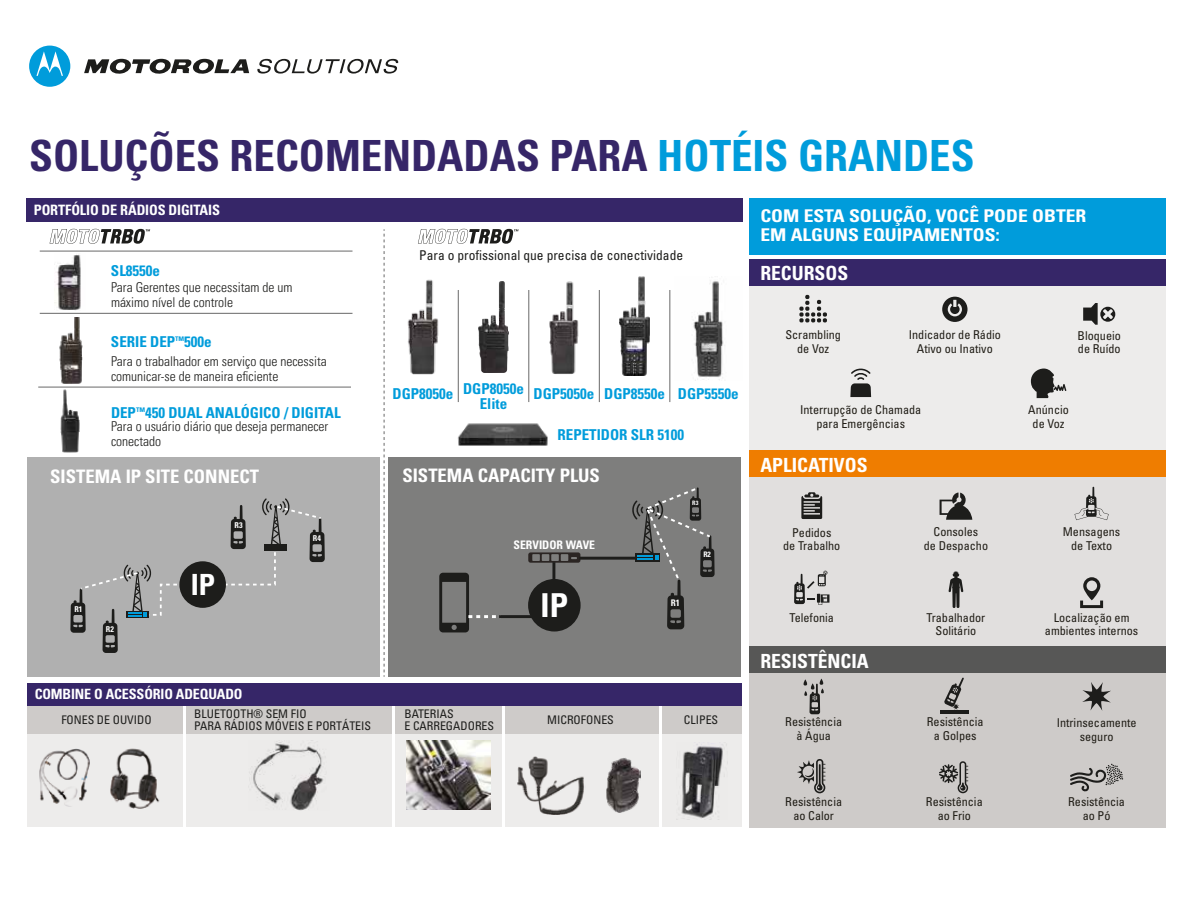
<style>
.page{position:relative;width:1188px;height:918px;background:#fff}
.page>*{position:absolute;margin:0;border:0;box-sizing:border-box;transform-origin:0 0}
.t1{font:700 condensed 42.9px "Univers";color:#362668}
.t2{font:700 condensed 33px "Univers LT Pro";color:#fff}
.t3{font:700 condensed 29.25px "Univers LT Pro";color:#fff}
.t4{font:700 condensed 19.5px "Univers LT Pro";color:#fff}
.t5{font:700 condensed 18.6px "Univers LT Pro";color:#fff}
.t6{font:700 condensed 17.55px/19.5px "Univers LT Pro";color:#fff;scale:1.11 1}
.t7{font:700 condensed 15px/15px "Univers LT Pro";color:#009cdb;text-align:center}
.t8{font:700 condensed 14.25px "Univers LT Pro";letter-spacing:-.01em;color:#fff}
.t9{font:700 condensed 14.1px "Univers LT Pro";letter-spacing:-.01em;color:#fff}
.t10{font:300 condensed 13.5px/15px "Univers LT Pro";color:#1d1d1b}
.t11{font:condensed 13.5px "Univers";color:#1d1d1b}
.t12{font:condensed 12.15px/13.6px "Univers";color:#201d16;text-align:center}
.t13{font:condensed 11.85px/11.9px "Univers";color:#1d1d1b}
.t14{font:700 condensed 11.7px "Univers LT Pro";color:#fff}
.t15{font:700 condensed 9px "Univers LT Pro";color:#fff}
.t16{font:700 condensed 8.1px "Univers LT Pro";color:#fff}
.t17{font:700 condensed 7.65px "Univers LT Pro";color:#fff}
.t18{font:700 condensed 6px "Univers LT Pro";color:#fff}
.s1{color:#009cdb}
</style>
<div class="page">
<img style="left:60px;top:389px;width:20px;height:64px">
<img style="left:59px;top:317px;width:24px;height:67px">
<img style="left:54px;top:254px;width:27px;height:56px">
<div style="left:749px;top:261px;width:416px;height:190px;background:#edeceb"></div>
<div style="left:749px;top:476px;width:416px;height:171px;background:#e1dfde"></div>
<div style="left:749px;top:646px;width:416px;height:181px;background:#cecbc9"></div>
<div style="left:749px;top:199px;width:416px;height:56px;background:#009cdb"></div>
<div style="left:749px;top:260px;width:416px;height:26px;background:#362668"></div>
<div style="left:749px;top:450px;width:416px;height:26px;background:#ef7d00"></div>
<div style="left:749px;top:647px;width:416px;height:26px;background:#575756"></div>
<div style="left:27px;top:734px;width:715px;height:93px;background:#edeceb"></div>
<div style="left:27px;top:705px;width:715px;height:29px;background:#cecbc9"></div>
<hr style="left:183px;top:705px;width:2px;height:122px;background:#fff">
<hr style="left:392px;top:705px;width:2px;height:122px;background:#fff">
<hr style="left:502px;top:705px;width:2px;height:122px;background:#fff">
<hr style="left:660px;top:705px;width:2px;height:122px;background:#fff">
<img style="left:39px;top:748px;width:51px;height:58px">
<img style="left:110px;top:748px;width:50px;height:61px">
<img style="left:249px;top:742px;width:75px;height:68px">
<img style="left:406px;top:741px;width:85px;height:69px">
<img style="left:681px;top:744px;width:47px;height:75px">
<div style="left:27px;top:683px;width:715px;height:23px;background:#362668"></div>
<img style="left:606px;top:758px;width:34px;height:54px">
<img style="left:517px;top:756px;width:67px;height:58px">
<div style="left:26px;top:199px;width:717px;height:23px;background:#362668"></div>
<svg style="left:1083px;top:303px;width:32px;height:22px"></svg>
<svg style="left:850px;top:368px;width:21px;height:29px"></svg>
<svg style="left:942px;top:297px;width:26px;height:25px"></svg>
<svg style="left:799px;top:295px;width:28px;height:27px"></svg>
<svg style="left:1031px;top:369px;width:35px;height:29px"></svg>
<svg style="left:940px;top:493px;width:32px;height:27px"></svg>
<svg style="left:794px;top:571px;width:35px;height:34px"></svg>
<svg style="left:949px;top:571px;width:14px;height:37px"></svg>
<svg style="left:1080px;top:577px;width:23px;height:31px"></svg>
<svg style="left:801px;top:492px;width:21px;height:27px"></svg>
<svg style="left:1075px;top:487px;width:34px;height:33px"></svg>
<svg style="left:803px;top:679px;width:21px;height:35px"></svg>
<svg style="left:944px;top:677px;width:20px;height:33px"></svg>
<hr style="left:940px;top:711px;width:29px;height:3px;background:#1d1d1b">
<svg style="left:939px;top:761px;width:29px;height:32px"></svg>
<svg style="left:797px;top:759px;width:29px;height:34px"></svg>
<div style="left:27px;top:457px;width:352px;height:220px;background:#b0b0b0"></div>
<div style="left:389px;top:457px;width:352px;height:220px;background:#7e7e7d"></div>
<svg style="left:70px;top:498px;width:255px;height:155px"></svg>
<div style="left:528px;top:579px;width:53px;height:53px;background:#1d1d1b;border-radius:50%"></div>
<svg style="left:528px;top:552px;width:52px;height:11px"></svg>
<svg style="left:439px;top:573px;width:57px;height:59px"></svg>
<hr style="left:499px;top:615px;width:40px;height:3px;background:#1d1d1b">
<hr style="left:552px;top:562px;width:3px;height:19px;background:#1d1d1b">
<hr style="left:579px;top:557px;width:57px;height:3px;background:#1d1d1b">
<svg style="left:631px;top:487px;width:84px;height:142px"></svg>
<img style="left:549px;top:281px;width:30px;height:93px">
<img style="left:619px;top:277px;width:31px;height:98px">
<img style="left:693px;top:280px;width:31px;height:100px">
<img style="left:407px;top:279px;width:32px;height:95px">
<hr style="left:458px;top:290px;width:1px;height:112px;background:#686868">
<hr style="left:599px;top:290px;width:1px;height:112px;background:#686868">
<hr style="left:528px;top:290px;width:1px;height:112px;background:#686868">
<hr style="left:669px;top:290px;width:1px;height:112px;background:#686868">
<hr style="left:40px;top:313px;width:312px;height:1px;background:#686868">
<hr style="left:38px;top:387px;width:313px;height:1px;background:#686868">
<svg style="left:50px;top:229px;width:100px;height:15px"></svg>
<svg style="left:418px;top:229px;width:101px;height:15px"></svg>
<hr style="left:40px;top:251px;width:312px;height:1px;background:#686868">
<svg style="left:384px;top:229px;width:1px;height:448px"></svg>
<img style="left:478px;top:281px;width:31px;height:92px">
<img style="left:457px;top:423px;width:91px;height:23px">
<svg style="left:1070px;top:764px;width:53px;height:28px"></svg>
<svg style="left:1082px;top:682px;width:29px;height:29px"></svg>
<svg style="left:84px;top:59px;width:165px;height:15px"></svg>
<svg style="left:29px;top:46px;width:41px;height:41px"></svg>
<svg style="left:257px;top:59px;width:141px;height:15px"></svg>
<h1 class="t1" style="left:29px;top:130px;width:947px">SOLUÇÕES RECOMENDADAS PARA <span class="s1">HOTÉIS GRANDES</span></h1>
<p class="t8" style="left:34px;top:202px;width:188px">PORTFÓLIO DE RÁDIOS DIGITAIS</p>
<h3 class="t6" style="left:760px;top:206px;width:295px">COM ESTA SOLUÇÃO, VOCÊ PODE OBTER<br>EM ALGUNS EQUIPAMENTOS:</h3>
<p class="t11" style="left:419px;top:247px;width:265px">Para o profissional que precisa de conectividade</p>
<p class="t7" style="left:111px;top:263px;width:51px">SL8550e</p>
<h3 class="t4" style="left:760px;top:261px;width:89px">RECURSOS</h3>
<p class="t10" style="left:111px;top:279px;width:183px">Para Gerentes que necessitam de um máximo nível de controle</p>
<p class="t7" style="left:111px;top:334px;width:102px">SERIE DEP<sup>™</sup>500e</p>
<p class="t12" style="left:785px;top:328px;width:57px">Scrambling de Voz</p>
<p class="t12" style="left:909px;top:328px;width:94px">Indicador de Rádio<br>Ativo ou Inativo</p>
<p class="t10" style="left:111px;top:353px;width:217px">Para o trabalhador em serviço que necessita comunicar-se de maneira eficiente</p>
<p class="t7" style="left:111px;top:405px;width:231px">DEP<sup>™</sup>450 DUAL ANALÓGICO / DIGITAL</p>
<p class="t10" style="left:111px;top:418px;width:219px">Para o usuário diário que deseja permanecer conectado</p>
<p class="t7" style="left:463px;top:381px;width:62px">DGP8050e<br>Elite</p>
<p class="t7" style="left:393px;top:386px;width:62px">DGP8050e</p>
<p class="t7" style="left:534px;top:386px;width:207px">DGP5050e DGP8550e DGP5550e</p>
<p class="t7" style="left:558px;top:427px;width:128px">REPETIDOR SLR 5100</p>
<h3 class="t5" style="left:50px;top:465px;width:210px">SISTEMA IP SITE CONNECT</h3>
<h3 class="t5" style="left:402px;top:464px;width:199px">SISTEMA CAPACITY PLUS</h3>
<p class="t18" style="left:692px;top:499px;width:8px">R3</p>
<p class="t12" style="left:800px;top:403px;width:123px">Interrupção de Chamada para Emergências</p>
<h3 class="t4" style="left:760px;top:453px;width:109px">APLICATIVOS</h3>
<p class="t12" style="left:1078px;top:328px;width:45px;text-align:left">Bloqueio de Ruído</p>
<p class="t12" style="left:1028px;top:403px;width:42px">Anúncio de Voz</p>
<p class="t16" style="left:74px;top:604px;width:10px">R1</p>
<p class="t16" style="left:106px;top:624px;width:10px">R2</p>
<h3 class="t3" style="left:191px;top:567px;width:26px">IP</h3>
<p class="t16" style="left:235px;top:520px;width:10px">R3</p>
<p class="t9" style="left:35px;top:686px;width:209px">COMBINE O ACESSÓRIO ADEQUADO</p>
<p class="t16" style="left:313px;top:533px;width:10px">R4</p>
<p class="t14" style="left:514px;top:538px;width:83px">SERVIDOR WAVE</p>
<h2 class="t2" style="left:541px;top:585px;width:29px">IP</h2>
<p class="t15" style="left:671px;top:597px;width:11px">R1</p>
<p class="t17" style="left:703px;top:550px;width:9px">R2</p>
<p class="t13" style="left:61px;top:714px;width:92px">FONES DE OUVIDO</p>
<p class="t13" style="left:404px;top:707px;width:91px">BATERIAS<br>E CARREGADORES</p>
<p class="t13" style="left:547px;top:714px;width:68px">MICROFONES</p>
<p class="t13" style="left:684px;top:714px;width:36px">CLIPES</p>
<p class="t13" style="left:194px;top:708px;width:178px">BLUETOOTH® SEM FIO<br>PARA RÁDIOS MÓVEIS E PORTÁTEIS</p>
<p class="t12" style="left:924px;top:525px;width:66px">Consoles<br>de Despacho</p>
<p class="t12" style="left:783px;top:525px;width:59px">Pedidos<br>de Trabalho</p>
<p class="t12" style="left:1063px;top:525px;width:59px">Mensagens de Texto</p>
<p class="t12" style="left:790px;top:610px;width:46px">Telefonia</p>
<p class="t12" style="left:927px;top:610px;width:60px">Trabalhador<br>Solitário</p>
<p class="t12" style="left:1045px;top:610px;width:95px">Localização em ambientes internos</p>
<h3 class="t4" style="left:760px;top:649px;width:110px">RESISTÊNCIA</h3>
<p class="t12" style="left:785px;top:715px;width:58px">Resistência à Água</p>
<p class="t12" style="left:785px;top:795px;width:58px">Resistência ao Calor</p>
<p class="t12" style="left:927px;top:715px;width:58px">Resistência a Golpes</p>
<p class="t12" style="left:926px;top:795px;width:58px">Resistência ao Frio</p>
<p class="t12" style="left:1057px;top:716px;width:81px">Intrinsecamente seguro</p>
<p class="t12" style="left:1068px;top:795px;width:58px">Resistência ao Pó</p>
</div>
